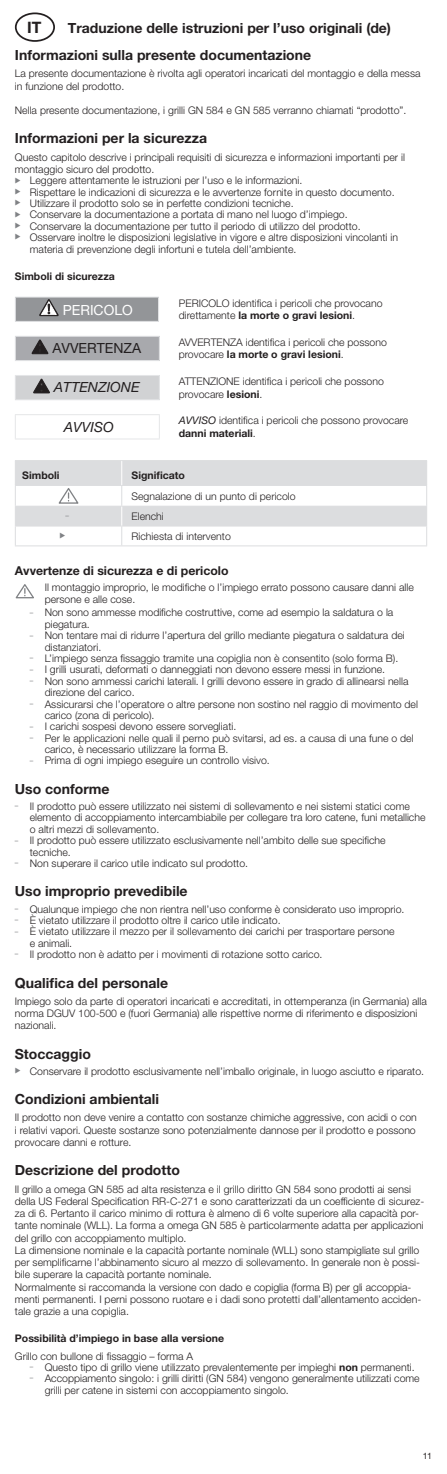
<style>
.page{position:relative;width:447px;height:1474px;background:#fff}
.page>*{position:absolute;margin:0;border:0;box-sizing:border-box;transform-origin:0 0}
.t1{font:700 15.75px "Helvetica Neue LT Pro";color:#231f20}
.t2{font:700 14px/27.3px "Helvetica Neue LT Pro";color:#231f20}
.t3{font:italic 14px "Helvetica Neue LT Pro";color:#231f20}
.t4{font:14px "Helvetica Neue LT Pro";color:#231f20}
.t5{font:14px "Helvetica Neue LT Pro";color:#fff}
.t6{font:700 12.25px "Helvetica Neue LT Pro";color:#231f20}
.t7{font:300 10.5px/12.2px "Helvetica Neue LT Pro";color:#231f20}
.t8{font:700 10.5px "Helvetica Neue LT Pro";color:#231f20}
.t9{font:8.75px "Helvetica Neue LT Pro";color:#231f20}
.t10{font:7px "Helvetica Neue LT Pro";color:#808285}
.s1{font-weight:700}
.s2{font-weight:400;font-style:italic}
</style>
<div class="page">
<div style="left:15px;top:12px;width:40px;height:30px;border:2px solid #231f20;border-radius:50%"></div>
<div style="left:15px;top:297px;width:143px;height:24px;background:#939598"></div>
<hr style="left:15px;top:297px;width:144px;height:1px;background:#e5e6e8">
<svg style="left:15px;top:297px;width:1px;height:24px"></svg>
<svg style="left:158px;top:297px;width:1px;height:24px"></svg>
<hr style="left:15px;top:321px;width:144px;height:1px;background:#e5e6e8">
<svg style="left:39px;top:299px;width:19px;height:17px"></svg>
<div style="left:15px;top:336px;width:144px;height:24px;background:#a8a9ad"></div>
<hr style="left:15px;top:336px;width:145px;height:1px;background:#e5e6e8">
<svg style="left:15px;top:337px;width:1px;height:23px"></svg>
<svg style="left:159px;top:337px;width:1px;height:23px"></svg>
<hr style="left:15px;top:360px;width:145px;height:1px;background:#e5e6e8">
<svg style="left:32px;top:340px;width:16px;height:14px"></svg>
<div style="left:15px;top:375px;width:144px;height:25px;background:#d1d2d4"></div>
<hr style="left:15px;top:375px;width:145px;height:1px;background:#e5e6e8">
<svg style="left:15px;top:376px;width:1px;height:23px"></svg>
<svg style="left:159px;top:376px;width:1px;height:23px"></svg>
<hr style="left:15px;top:399px;width:145px;height:1px;background:#e5e6e8">
<svg style="left:33px;top:379px;width:17px;height:14px"></svg>
<hr style="left:15px;top:414px;width:145px;height:1px;background:#e5e6e8">
<svg style="left:15px;top:415px;width:1px;height:23px"></svg>
<svg style="left:159px;top:415px;width:1px;height:23px"></svg>
<hr style="left:15px;top:438px;width:145px;height:1px;background:#e5e6e8">
<hr style="left:15px;top:545px;width:107px;height:1px;background:#dcdddf">
<hr style="left:122px;top:545px;width:305px;height:1px;background:#dcdddf">
<svg style="left:15px;top:584px;width:19px;height:15px"></svg>
<svg style="left:15px;top:460px;width:412px;height:85px"></svg>
<h1 class="t1" style="left:27px;top:17px;width:16px">IT</h1>
<h2 class="t2" style="left:15px;top:14px;width:377px;text-indent:53px">Traduzione delle istruzioni per l’uso originali (de)<br>Informazioni sulla presente documentazione</h2>
<p class="t7" style="left:15px;top:67px;width:407px">La presente documentazione è rivolta agli operatori incaricati del montaggio e della messa in funzione del prodotto.</p>
<p class="t7" style="left:15px;top:104px;width:392px">Nella presente documentazione, i grilli GN 584 e GN 585 verranno chiamati “prodotto”.</p>
<h2 class="t2" style="left:15px;top:124px;width:194px">Informazioni per la sicurezza</h2>
<p class="t7" style="left:15px;top:150px;width:391px">Questo capitolo descrive i principali requisiti di sicurezza e informazioni importanti per il</p>
<p class="t7" style="left:15px;top:163px;width:141px">montaggio sicuro del prodotto.</p>
<p class="t7" style="left:30px;top:174px;width:274px">Leggere attentamente le istruzioni per l’uso e le informazioni.</p>
<p class="t7" style="left:30px;top:185px;width:366px">Rispettare le indicazioni di sicurezza e le avvertenze fornite in questo documento.</p>
<p class="t7" style="left:30px;top:197px;width:265px">Utilizzare il prodotto solo se in perfette condizioni tecniche.</p>
<p class="t7" style="left:30px;top:208px;width:319px">Conservare la documentazione a portata di mano nel luogo d’impiego.</p>
<p class="t7" style="left:30px;top:220px;width:332px">Conservare la documentazione per tutto il periodo di utilizzo del prodotto.</p>
<p class="t7" style="left:30px;top:231px;width:369px">Osservare inoltre le disposizioni legislative in vigore e altre disposizioni vincolanti in</p>
<p class="t7" style="left:30px;top:242px;width:268px">materia di prevenzione degli infortuni e tutela dell’ambiente.</p>
<p class="t8" style="left:15px;top:269px;width:101px">Simboli di sicurezza</p>
<h2 class="t5" style="left:63px;top:302px;width:72px">PERICOLO</h2>
<p class="t7" style="left:179px;top:297px;width:205px">PERICOLO identifica i pericoli che provocano direttamente <span class="s1">la morte o gravi lesioni</span>.</p>
<h2 class="t4" style="left:52px;top:340px;width:90px">AVVERTENZA</h2>
<p class="t7" style="left:179px;top:336px;width:209px">AVVERTENZA identifica i pericoli che possono provocare <span class="s1">la morte o gravi lesioni</span>.</p>
<h2 class="t3" style="left:54px;top:379px;width:87px">ATTENZIONE</h2>
<p class="t7" style="left:179px;top:375px;width:206px">ATTENZIONE identifica i pericoli che possono provocare <span class="s1">lesioni</span>.</p>
<h2 class="t3" style="left:64px;top:418px;width:51px">AVVISO</h2>
<p class="t7" style="left:179px;top:414px;width:231px"><span class="s2">AVVISO</span> identifica i pericoli che possono provocare <span class="s1">danni materiali</span>.</p>
<p class="t8" style="left:22px;top:469px;width:39px">Simboli</p>
<p class="t8" style="left:131px;top:469px;width:55px">Significato</p>
<p class="t7" style="left:131px;top:489px;width:165px">Segnalazione di un punto di pericolo</p>
<p class="t10" style="left:66px;top:511px;width:5px">–</p>
<p class="t7" style="left:131px;top:506px;width:101px;line-height:19.8px">Elenchi<br>Richiesta di intervento</p>
<p class="t6" style="left:15px;top:563px;width:215px">Avvertenze di sicurezza e di pericolo</p>
<p class="t7" style="left:45px;top:581px;width:370px;line-height:11.4px">Il montaggio improprio, le modifiche o l’impiego errato possono causare danni alle persone e alle cose.</p>
<p class="t7" style="left:45px;top:607px;width:350px;line-height:11.4px;text-indent:-15px"><sup>–</sup> Non sono ammesse modifiche costruttive, come ad esempio la saldatura o la piegatura.</p>
<p class="t7" style="left:45px;top:629px;width:361px;line-height:11.4px;text-indent:-15px"><sup>–</sup> Non tentare mai di ridurre l’apertura del grillo mediante piegatura o saldatura dei distanziatori.</p>
<p class="t7" style="left:30px;top:652px;width:370px"><sup>–</sup> L’impiego senza fissaggio tramite una copiglia non è consentito (solo forma B).</p>
<p class="t7" style="left:30px;top:663px;width:356px"><sup>–</sup> I grilli usurati, deformati o danneggiati non devono essere messi in funzione.</p>
<p class="t7" style="left:45px;top:675px;width:365px;line-height:11.4px;text-indent:-15px"><sup>–</sup> Non sono ammessi carichi laterali. I grilli devono essere in grado di allinearsi nella direzione del carico.</p>
<p class="t7" style="left:45px;top:698px;width:374px;line-height:11.4px;text-indent:-15px"><sup>–</sup> Assicurarsi che l’operatore o altre persone non sostino nel raggio di movimento del carico (zona di pericolo).</p>
<p class="t7" style="left:30px;top:720px;width:208px"><sup>–</sup> I carichi sospesi devono essere sorvegliati.</p>
<p class="t7" style="left:45px;top:732px;width:370px;line-height:11.4px;text-indent:-15px"><sup>–</sup> Per le applicazioni nelle quali il perno può svitarsi, ad es. a causa di una fune o del carico, è necessario utilizzare la forma B.</p>
<p class="t7" style="left:30px;top:754px;width:241px"><sup>–</sup> Prima di ogni impiego eseguire un controllo visivo.</p>
<h2 class="t2" style="left:15px;top:774px;width:96px">Uso conforme</h2>
<p class="t7" style="left:30px;top:800px;width:397px;line-height:11.4px;text-indent:-15px"><sup>–</sup> Il prodotto può essere utilizzato nei sistemi di sollevamento e nei sistemi statici come elemento di accoppiamento intercambiabile per collegare tra loro catene, funi metalliche o altri mezzi di sollevamento.</p>
<p class="t7" style="left:30px;top:834px;width:357px;line-height:11.4px;text-indent:-15px"><sup>–</sup> Il prodotto può essere utilizzato esclusivamente nell’ambito delle sue specifiche tecniche.</p>
<p class="t7" style="left:15px;top:857px;width:234px"><sup>–</sup> Non superare il carico utile indicato sul prodotto.</p>
<h2 class="t2" style="left:15px;top:877px;width:174px">Uso improprio prevedibile</h2>
<p class="t7" style="left:15px;top:902px;width:391px"><sup>–</sup> Qualunque impiego che non rientra nell’uso conforme è considerato uso improprio.</p>
<p class="t7" style="left:15px;top:914px;width:267px"><sup>–</sup> È vietato utilizzare il prodotto oltre il carico utile indicato.</p>
<p class="t7" style="left:30px;top:925px;width:366px;line-height:11.4px;text-indent:-15px"><sup>–</sup> È vietato utilizzare il mezzo per il sollevamento dei carichi per trasportare persone e animali.</p>
<p class="t7" style="left:15px;top:948px;width:309px"><sup>–</sup> Il prodotto non è adatto per i movimenti di rotazione sotto carico.</p>
<h2 class="t2" style="left:15px;top:968px;width:155px">Qualifica del personale</h2>
<p class="t7" style="left:15px;top:994px;width:413px">Impiego solo da parte di operatori incaricati e accreditati, in ottemperanza (in Germania) alla norma DGUV 100-500 e (fuori Germania) alle rispettive norme di riferimento e disposizioni nazionali.</p>
<h2 class="t2" style="left:15px;top:1039px;width:77px">Stoccaggio</h2>
<p class="t7" style="left:30px;top:1064px;width:395px">Conservare il prodotto esclusivamente nell’imballo originale, in luogo asciutto e riparato.</p>
<h2 class="t2" style="left:15px;top:1085px;width:146px">Condizioni ambientali</h2>
<p class="t7" style="left:15px;top:1111px;width:403px;text-align:justify">Il prodotto non deve venire a contatto con sostanze chimiche aggressive, con acidi o con i relativi vapori. Queste sostanze sono potenzialmente dannose per il prodotto e possono provocare danni e rotture.</p>
<h2 class="t2" style="left:15px;top:1156px;width:166px">Descrizione del prodotto</h2>
<p class="t7" style="left:15px;top:1182px;width:410px">Il grillo a omega GN 585 ad alta resistenza e il grillo diritto GN 584 sono prodotti ai sensi della US Federal Specification RR-C-271 e sono caratterizzati da un coefficiente di sicurez&shy;za di 6. Pertanto il carico minimo di rottura è almeno di 6 volte superiore alla capacità por&shy;tante nominale (WLL). La forma a omega GN 585 è particolarmente adatta per applicazioni del grillo con accoppiamento multiplo.<br>La dimensione nominale e la capacità portante nominale (WLL) sono stampigliate sul grillo per semplificarne l’abbinamento sicuro al mezzo di sollevamento. In generale non è possi&shy;bile superare la capacità portante nominale.<br>Normalmente si raccomanda la versione con dado e copiglia (forma B) per gli accoppia&shy;menti permanenti. I perni possono ruotare e i dadi sono protetti dall’allentamento acciden&shy;tale grazie a una copiglia.</p>
<p class="t8" style="left:15px;top:1331px;width:210px">Possibilità d’impiego in base alla versione</p>
<p class="t7" style="left:15px;top:1349px;width:180px">Grillo con bullone di fissaggio – forma A</p>
<p class="t7" style="left:30px;top:1360px;width:386px"><sup>–</sup> Questo tipo di grillo viene utilizzato prevalentemente per impieghi <span class="s1">non</span> permanenti.</p>
<p class="t7" style="left:45px;top:1372px;width:376px;line-height:11.4px;text-indent:-15px"><sup>–</sup> Accoppiamento singolo: i grilli diritti (GN 584) vengono generalmente utilizzati come grilli per catene in sistemi con accoppiamento singolo.</p>
<p class="t9" style="left:422px;top:1450px;width:11px">11</p>
</div>
